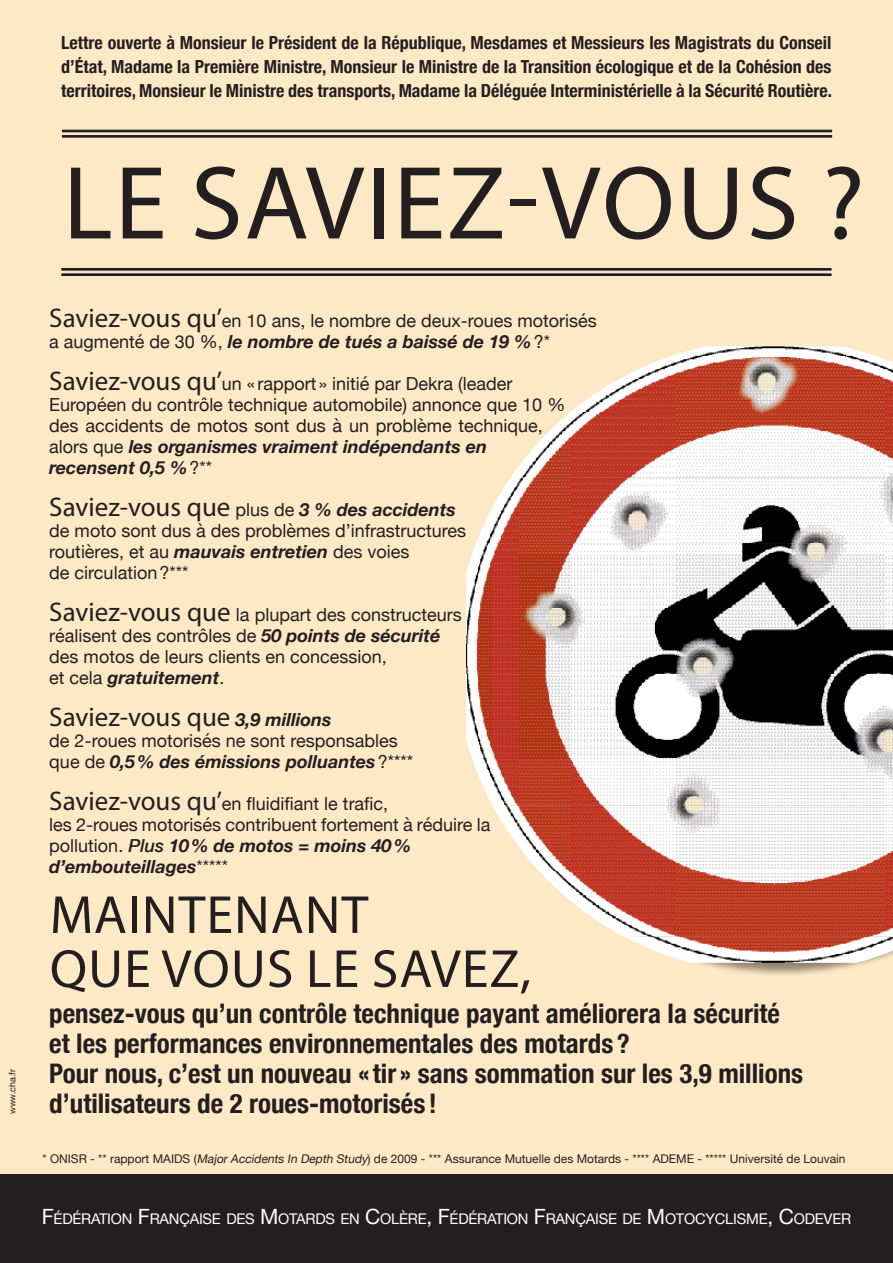
<style>
.page{position:relative;width:893px;height:1263px;background:#fff}
.page>*{position:absolute;margin:0;border:0;box-sizing:border-box;transform-origin:0 0}
.t1{font:105px "Myriad Pro";letter-spacing:.02em;color:#231f20}
.t2{font:54px "Myriad Pro";letter-spacing:.02em;color:#231f20}
.t3{font:700 condensed 27px "Helvetica Neue";color:#231f20}
.t4{font:27px "Myriad Pro";color:#231f20}
.t5{font:18px/21px "Helvetica Neue";color:#231f20}
.t6{font:700 condensed 18px/24px "Helvetica Neue";color:#231f20;text-align:justify}
.t7{font:italic 700 18px "Helvetica Neue";color:#231f20}
.t8{font:14.7px "Helvetica Neue";letter-spacing:-.015em;color:#fff}
.t9{font:12px "Helvetica Neue";color:#231f20}
.t10{font:9px "Helvetica Neue";color:#231f20}
.s1{font-family:"Myriad Pro";font-size:27px}
.s2{font-weight:400;font-style:normal}
.s3{font-weight:700;font-style:italic}
.s4{font-family:"Helvetica Neue";font-size:18px}
.s5{font-family:"Helvetica Neue";font-weight:700;font-style:italic;font-size:18px}
.s6{font-weight:500;font-style:italic}
.s7{font-style:italic}
.s8{font-size:21px}
</style>
<div class="page">
<div style="left:0;top:0;width:893px;height:1190px;background:#fee9c6"></div>
<div style="left:0;top:1174px;width:893px;height:89px;background:#231f20"></div>
<img style="left:571px;top:346px;width:322px;height:66px">
<img style="left:511px;top:412px;width:382px;height:65px">
<img style="left:476px;top:477px;width:417px;height:66px">
<img style="left:466px;top:543px;width:427px;height:262px">
<img style="left:492px;top:805px;width:401px;height:66px">
<img style="left:539px;top:871px;width:354px;height:65px">
<img style="left:624px;top:936px;width:269px;height:27px">
<hr style="left:61px;top:268px;width:770px;height:3px;background:#231f20">
<hr style="left:61px;top:273px;width:770px;height:3px;background:#231f20">
<hr style="left:62px;top:130px;width:770px;height:2px;background:#231f20">
<hr style="left:62px;top:135px;width:770px;height:3px;background:#231f20">
<p class="t6" style="left:61px;top:30px;width:772px">Lettre ouverte à Monsieur le Président de la République, Mesdames et Messieurs les Magistrats du Conseil d’État, Madame la Première Ministre, Monsieur le Ministre de la Transition écologique et de la Cohésion des territoires, Monsieur le Ministre des transports, Madame la Déléguée Interministérielle à la Sécurité Routière.</p>
<p class="t1" style="left:63px;top:138px;width:803px">LE SAVIEZ-VOUS ?</p>
<p class="t10" style="left:6px;top:1114px;width:47px;rotate:-90deg">www.cha.fr</p>
<p class="t5" style="left:49px;top:311px;width:549px"><span class="s1">Saviez-vous qu’</span>en 10 ans, le nombre de deux-roues motorisés</p>
<p class="t7" style="left:49px;top:327px;width:502px"><span class="s2">a augmenté de 30 %,</span> le nombre de tués a baissé de 19 %<span class="s2">?*</span></p>
<p class="t5" style="left:49px;top:374px;width:465px"><span class="s1">Saviez-vous qu’</span>un « rapport » initié par Dekra (leader</p>
<p class="t5" style="left:49px;top:395px;width:517px">Européen du contrôle technique automobile) annonce que 10 % des accidents de motos sont dus à un problème technique, alors que <span class="s3">les organismes vraiment indépendants en</span></p>
<p class="t7" style="left:49px;top:453px;width:164px">recensent 0,5 %<span class="s2">?**</span></p>
<p class="t4" style="left:49px;top:490px;width:408px">Saviez-vous que <span class="s4">plus de</span> <span class="s5">3 % des accidents</span></p>
<p class="t5" style="left:49px;top:521px;width:418px">de moto sont dus à des problèmes d’infrastructures</p>
<p class="t5" style="left:49px;top:542px;width:362px">routières, et au <span class="s3">mauvais entretien</span> des voies</p>
<p class="t5" style="left:49px;top:563px;width:141px">de circulation?***</p>
<p class="t5" style="left:49px;top:605px;width:414px"><span class="s1">Saviez-vous que</span> la plupart des constructeurs réalisent des contrôles de <span class="s3">50 points de sécurité</span></p>
<p class="t5" style="left:49px;top:647px;width:339px">des motos de leurs clients en concession,</p>
<p class="t7" style="left:49px;top:663px;width:177px"><span class="s2">et cela</span> gratuitement<span class="s2">.</span></p>
<p class="t4" style="left:49px;top:700px;width:284px">Saviez-vous que <span class="s5">3,9 millions</span></p>
<p class="t5" style="left:49px;top:731px;width:350px">de 2-roues motorisés ne sont responsables</p>
<p class="t7" style="left:49px;top:747px;width:365px"><span class="s2">que de</span> 0,5% des émissions polluantes<span class="s2">?****</span></p>
<p class="t5" style="left:49px;top:794px;width:340px"><span class="s1">Saviez-vous qu’</span>en fluidifiant le trafic,</p>
<p class="t5" style="left:49px;top:815px;width:443px">les 2-roues motorisés contribuent fortement à réduire la pollution. <span class="s6">Plus</span> <span class="s3">10% de motos = moins 40%</span></p>
<p class="t7" style="left:49px;top:852px;width:180px">d’embouteillages<span class="s2">*****</span></p>
<p class="t2" style="left:50px;top:881px;width:320px">MAINTENANT</p>
<p class="t2" style="left:50px;top:935px;width:483px">QUE VOUS LE SAVEZ,</p>
<p class="t3" style="left:49px;top:991px;width:732px">pensez-vous qu’un contrôle technique payant améliorera la sécurité</p>
<p class="t3" style="left:49px;top:1021px;width:582px">et les performances environnementales des motards ?</p>
<p class="t3" style="left:49px;top:1051px;width:755px">Pour nous, c’est un nouveau « tir » sans sommation sur les 3,9 millions</p>
<p class="t3" style="left:49px;top:1081px;width:389px">d’utilisateurs de 2 roues-motorisés !</p>
<p class="t9" style="left:43px;top:1150px;width:804px">* ONISR - ** rapport MAIDS (<span class="s7">MajorAccidents In Depth Study</span>) de 2009 - *** Assurance Mutuelle des Motards - **** ADEME - ***** Université de Louvain</p>
<p class="t8" style="left:42px;top:1208px;width:811px"><span class="s8">F</span>ÉDÉRATION <span class="s8">F</span>RANÇAISE DES <span class="s8">M</span>OTARDS EN <span class="s8">C</span>OLÈRE<span class="s8">, F</span>ÉDÉRATION <span class="s8">F</span>RANÇAISE DE <span class="s8">M</span>OTOCYCLISM E<span class="s8">, C</span>ODEVER</p>
</div>
